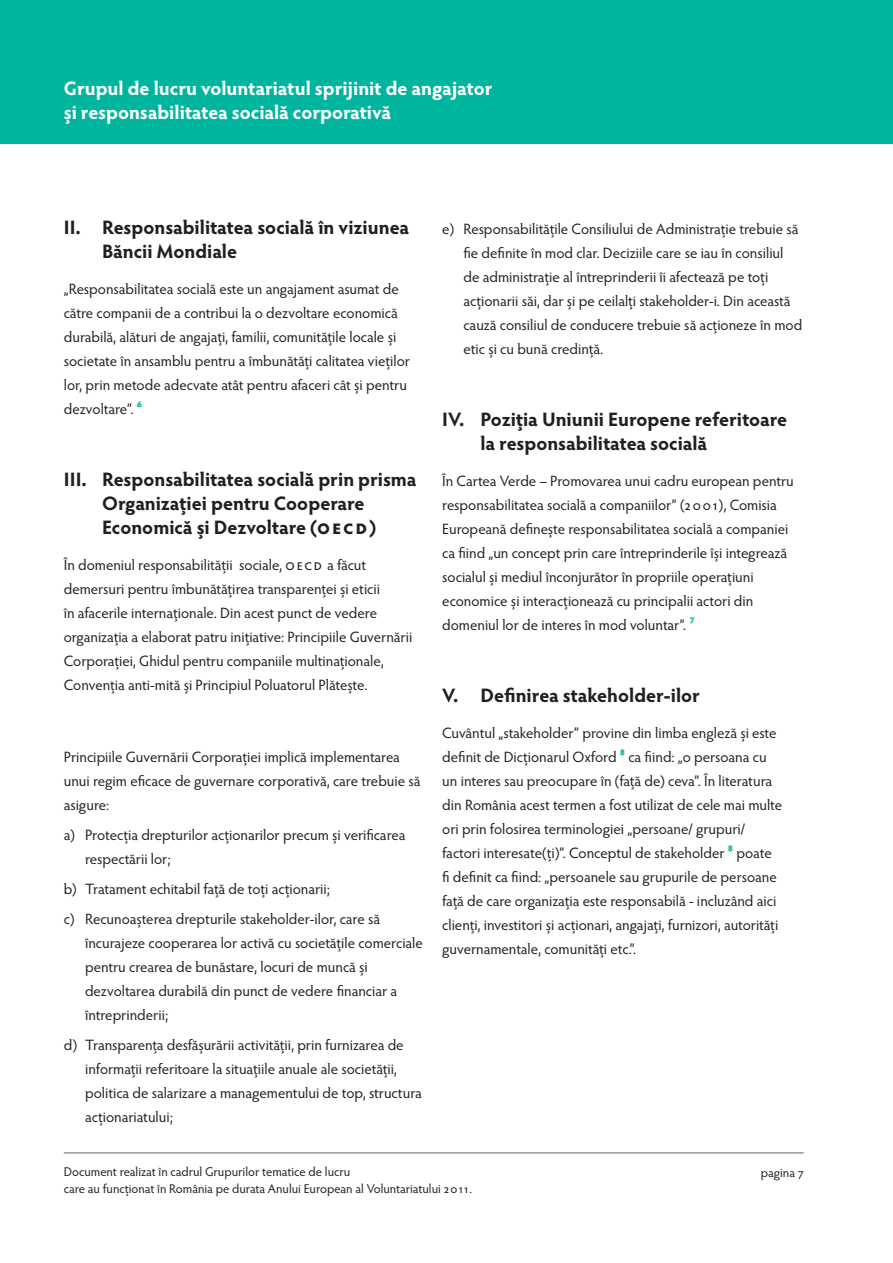
<style>
.page{position:relative;width:893px;height:1263px;background:#fff}
.page>*{position:absolute;margin:0;border:0;box-sizing:border-box;transform-origin:0 0}
.t1{font:700 19.5px/24px "Hypatia Sans Pro";color:#231f20}
.t2{font:700 19.5px/24px "Hypatia Sans Pro";color:#fff}
.t3{font:15px/24px "Hypatia Sans Pro";color:#231f20}
.t4{font:12.75px "Hypatia Sans Pro";color:#231f20}
.s1{font-weight:700;color:#00b59d}
</style>
<div class="page">
<div style="left:0;top:0;width:893px;height:143px;background:#00b59d"></div>
<hr style="left:64px;top:1153px;width:740px;height:1px;background:#636366">
<h1 class="t2" style="left:64px;top:76px;width:430px">Grupul de lucru voluntariatul sprijinit de angajator și responsabilitatea socială corporativă</h1>
<h1 class="t1" style="left:102px;top:214px;width:309px;text-indent:-38px">II. Responsabilitatea socială în viziunea<br>Băncii Mondiale</h1>
<p class="t3" style="left:64px;top:276px;width:348px">„Responsabilitatea socială este un angajament asumat de către companii de a contribui la o dezvoltare economică durabilă, alături de angajați, familii, comunitățile locale și societate în ansamblu pentru a îmbunătăți calitatea vieților lor, prin metode adecvate atât pentru afaceri cât și pentru dezvoltare”. <span class="s1">6</span></p>
<h1 class="t1" style="left:102px;top:466px;width:316px;text-indent:-38px">III. Responsabilitatea socială prin prisma<br>Organizației pentru Cooperare<br>Economică și Dezvoltare (oecd)</h1>
<p class="t3" style="left:64px;top:552px;width:350px">În domeniul responsabilității sociale, OECD a făcut demersuri pentru îmbunătățirea transparenței și eticii<br>în afacerile internaționale. Din acest punct de vedere organizația a elaborat patru inițiative: Principiile Guvernării Corporației, Ghidul pentru companiile multinaționale, Convenția anti-mită și Principiul Poluatorul Plătește.</p>
<p class="t3" style="left:64px;top:744px;width:358px">Principiile Guvernării Corporației implică implementarea unui regim eficace de guvernare corporativă, care trebuie să asigure:</p>
<p class="t3" style="left:85px;top:822px;width:322px;text-indent:-21px">a) Protecția drepturilor acționarilor precum și verificarea respectării lor;</p>
<p class="t3" style="left:64px;top:873px;width:318px;line-height:30px">b) Tratament echitabil față de toți acționarii;<br>c) Recunoașterea drepturile stakeholder-ilor, care să</p>
<p class="t3" style="left:85px;top:930px;width:339px">încurajeze cooperarea lor activă cu societățile comerciale pentru crearea de bunăstare, locuri de muncă și dezvoltarea durabilă din punct de vedere financiar a întreprinderii;</p>
<p class="t3" style="left:85px;top:1032px;width:338px;text-indent:-21px">d) Transparența desfășurării activității, prin furnizarea de informații referitoare la situațiile anuale ale societății, politica de salarizare a managementului de top, structura acționariatului;</p>
<p class="t3" style="left:463px;top:216px;width:340px;text-indent:-21px">e) Responsabilitățile Consiliului de Administrație trebuie să fie definite în mod clar. Deciziile care se iau în consiliul de administrație al întreprinderii îi afectează pe toți acționarii săi, dar și pe ceilalți stakeholder-i. Din această cauză consiliul de conducere trebuie să acționeze în mod etic și cu bună credință.</p>
<h1 class="t1" style="left:480px;top:406px;width:308px;text-indent:-38px">IV. Poziția Uniunii Europene referitoare la responsabilitatea socială</h1>
<p class="t3" style="left:442px;top:468px;width:353px">În Cartea Verde – Promovarea unui cadru european pentru responsabilitatea socială a companiilor” (2001), Comisia Europeană definește responsabilitatea socială a companiei ca fiind „un concept prin care întreprinderile își integrează socialul și mediul înconjurător în propriile operațiuni economice și interacționează cu principalii actori din domeniul lor de interes în mod voluntar”. <span class="s1">7</span></p>
<h1 class="t1" style="left:442px;top:682px;width:259px">V. Definirea stakeholder-ilor</h1>
<p class="t3" style="left:442px;top:720px;width:342px">Cuvântul „stakeholder” provine din limba engleză și este definit de Dicționarul Oxford <span class="s1">8</span> ca fiind: „o persoana cu un interes sau preocupare în (față de) ceva”. În literatura din România acest termen a fost utilizat de cele mai multe ori prin folosirea terminologiei „persoane/ grupuri/ factori interesate(ți)”. Conceptul de stakeholder <span class="s1">8</span> poate fi definit ca fiind: „persoanele sau grupurile de persoane față de care organizația este responsabilă - incluzând aici clienți, investitori și acționari, angajați, furnizori, autorități guvernamentale, comunități etc.”.</p>
<p class="t4" style="left:64px;top:1163px;width:288px">Document realizat în cadrul Grupurilor tematice de lucru</p>
<p class="t4" style="left:761px;top:1164px;width:44px">pagina 7</p>
<p class="t4" style="left:64px;top:1180px;width:410px">care au funcționat în România pe durata Anului European al Voluntariatului 2011.</p>
</div>
